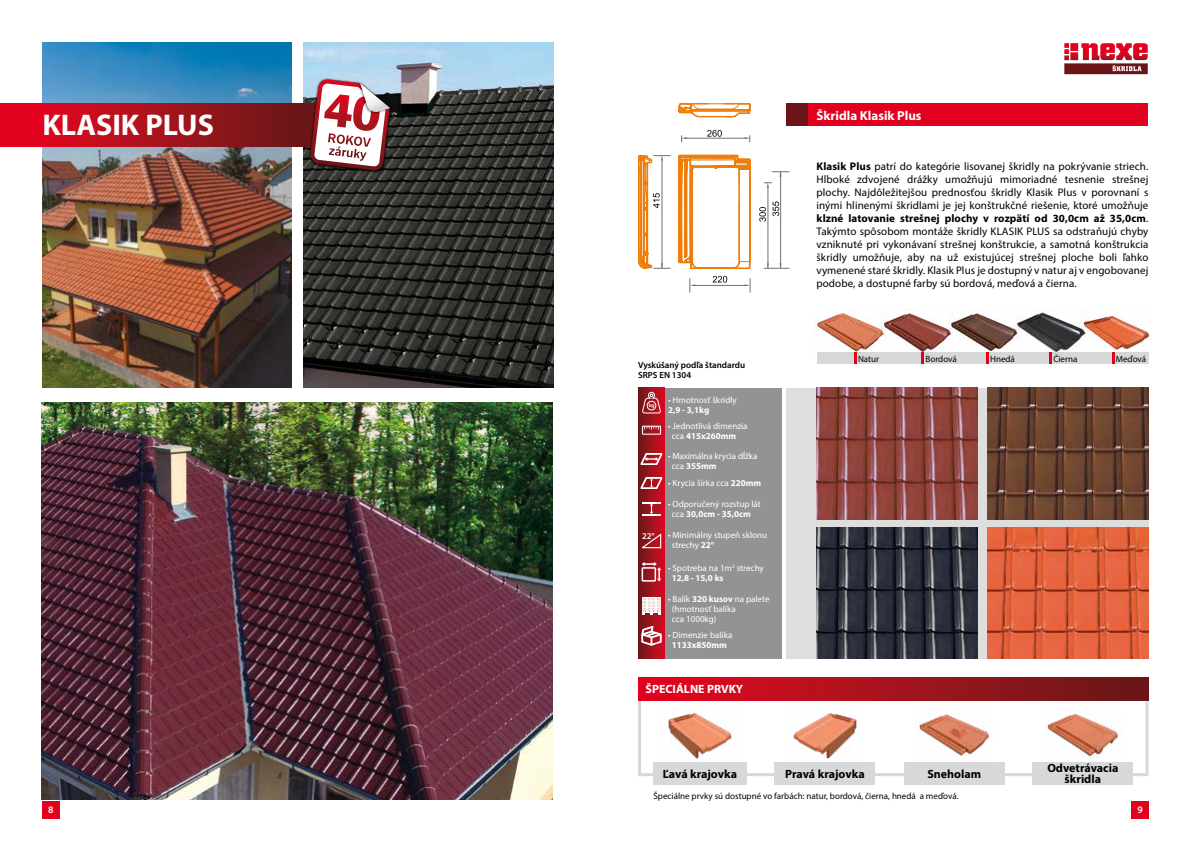
<style>
.page{position:relative;width:1191px;height:842px;background:#fff}
.page>*{position:absolute;margin:0;border:0;box-sizing:border-box;transform-origin:0 0}
.t1{font:700 30px "Myriad Pro";color:#fff}
.t2{font:700 13px "Myriad Pro";color:#fff}
.t3{font:700 12px/11px "Myriad Pro";color:#000;text-align:center}
.t4{font:700 12px "Myriad Pro";color:#fff}
.t5{font:11px/13px "Myriad Pro";letter-spacing:.01em;color:#000;text-align:justify}
.t6{font:600 10px "Myriad Pro";color:#fff}
.t7{font:9px/10px "Myriad Pro";color:#fff}
.t8{font:9px "Myriad Pro";color:#000}
.t9{font:600 9px/10px "Myriad Pro";color:#000}
.t10{font:700 9px "Myriad Pro";color:#fff}
.t11{font:600 8.8px "Myriad Pro";color:#fff}
.t12{font:600 5.5px "Myriad Pro";color:#fff}
.s1{font-weight:700}
</style>
<div class="page">
<div style="left:42px;top:801px;width:17px;height:18px;background:#e1011e"></div>
<img style="left:303px;top:43px;width:250px;height:345px">
<img style="left:43px;top:43px;width:249px;height:345px">
<svg style="left:0;top:104px;width:307px;height:42px;background:#aa0f1c"></svg>
<div style="left:786px;top:104px;width:22px;height:22px;background:#6a1517"></div>
<div style="left:808px;top:104px;width:340px;height:22px;background:#e1011e"></div>
<div style="left:1131px;top:801px;width:17px;height:18px;background:#e1011e"></div>
<svg style="left:712px;top:276px;width:15px;height:7px"></svg>
<svg style="left:772px;top:202px;width:7px;height:14px"></svg>
<svg style="left:759px;top:207px;width:7px;height:15px"></svg>
<div style="left:638px;top:678px;width:510px;height:98px;border:3px solid #d7d8d9"></div>
<div style="left:638px;top:678px;width:510px;height:22px;background:linear-gradient(to right,#e70720,#661b18)"></div>
<div style="left:653px;top:762px;width:94px;height:23px;background:#d7d8d9"></div>
<img style="left:668px;top:711px;width:64px;height:48px">
<div style="left:774px;top:762px;width:101px;height:23px;background:#d7d8d9"></div>
<img style="left:793px;top:711px;width:64px;height:49px">
<div style="left:903px;top:762px;width:101px;height:23px;background:#d7d8d9"></div>
<img style="left:919px;top:714px;width:70px;height:42px">
<div style="left:1032px;top:762px;width:101px;height:23px;background:#d7d8d9"></div>
<img style="left:1045px;top:710px;width:74px;height:47px">
<svg style="left:1064px;top:43px;width:83px;height:31px"></svg>
<img style="left:42px;top:403px;width:511px;height:396px">
<hr style="left:780px;top:172px;width:1px;height:96px;background:#707172">
<hr style="left:767px;top:186px;width:1px;height:82px;background:#707172">
<svg style="left:772px;top:172px;width:17px;height:5px"></svg>
<svg style="left:638px;top:104px;width:113px;height:165px"></svg>
<svg style="left:689px;top:278px;width:6px;height:15px"></svg>
<svg style="left:745px;top:278px;width:6px;height:15px"></svg>
<hr style="left:695px;top:285px;width:50px;height:1px;background:#707172">
<svg style="left:764px;top:263px;width:25px;height:6px"></svg>
<svg style="left:764px;top:183px;width:8px;height:5px"></svg>
<div style="left:638px;top:388px;width:143px;height:271px;background:#929395"></div>
<svg style="left:638px;top:388px;width:27px;height:271px;background:#a2131d"></svg>
<svg style="left:642px;top:391px;width:19px;height:23px"></svg>
<svg style="left:642px;top:502px;width:18px;height:13px"></svg>
<svg style="left:640px;top:452px;width:22px;height:15px"></svg>
<svg style="left:642px;top:426px;width:19px;height:9px"></svg>
<svg style="left:641px;top:533px;width:21px;height:16px"></svg>
<svg style="left:641px;top:562px;width:20px;height:20px"></svg>
<svg style="left:641px;top:626px;width:20px;height:20px"></svg>
<svg style="left:642px;top:597px;width:19px;height:18px"></svg>
<svg style="left:640px;top:476px;width:22px;height:15px"></svg>
<img style="left:307px;top:75px;width:89px;height:101px">
<img style="left:323px;top:75px;width:73px;height:74px">
<img style="left:310px;top:80px;width:80px;height:91px">
<div style="left:786px;top:388px;width:362px;height:271px;background:#dededf"></div>
<img style="left:816px;top:388px;width:161px;height:131px">
<img style="left:816px;top:527px;width:161px;height:132px">
<img style="left:987px;top:527px;width:161px;height:132px">
<img style="left:987px;top:388px;width:161px;height:131px">
<div style="left:816px;top:352px;width:332px;height:12px;background:#d7d8d9"></div>
<svg style="left:854px;top:356px;width:2px;height:8px"></svg>
<svg style="left:921px;top:356px;width:2px;height:8px"></svg>
<svg style="left:986px;top:356px;width:2px;height:8px"></svg>
<svg style="left:1049px;top:356px;width:3px;height:8px"></svg>
<svg style="left:1112px;top:356px;width:2px;height:8px"></svg>
<img style="left:814px;top:309px;width:67px;height:47px">
<img style="left:881px;top:309px;width:67px;height:47px">
<img style="left:948px;top:310px;width:66px;height:46px">
<img style="left:1014px;top:309px;width:66px;height:47px">
<img style="left:1080px;top:316px;width:71px;height:40px">
<h1 class="t1" style="left:43px;top:105px;width:173px">KLASIK PLUS</h1>
<p class="t2" style="left:816px;top:107px;width:107px">Škridla Klasik Plus</p>
<p class="t5" style="left:816px;top:159px;width:333px"><span class="s1">Klasik Plus</span> patrí do kategórie lisovanej škridly na pokrývanie striech.<br>Hlboké zdvojené drážky umožňujú mimoriadné tesnenie strešnej plochy. Najdôležitejšou prednosťou škridly Klasik Plus v porovnaní s inými hlinenými škridlami je jej konštrukčné riešenie, ktoré umožňuje <span class="s1">klzné latovanie strešnej plochy v rozpätí od 30,0cm až 35,0cm</span>.<br>Takýmto spôsobom montáže škridly KLASIK PLUS sa odstraňujú chyby vzniknuté pri vykonávaní strešnej konštrukcie, a samotná konštrukcia škridly umožňuje, aby na už existujúcej strešnej ploche boli ľahko vymenené staré škridly. Klasik Plus je dostupný v natur aj v engobovanej podobe, a dostupné farby sú bordová, meďová a čierna.</p>
<p class="t9" style="left:638px;top:359px;width:109px">Vyskúšaný podľa štandardu<br>SRPS EN 1304</p>
<p class="t12" style="left:648px;top:402px;width:7px">kg</p>
<p class="t11" style="left:642px;top:530px;width:14px">22°</p>
<p class="t7" style="left:668px;top:395px;width:70px">• Hmotnosť škridly</p>
<p class="t10" style="left:668px;top:404px;width:43px">2,9 - 3,1kg</p>
<p class="t7" style="left:672px;top:421px;width:77px;text-indent:-4px">• Jednotlivá dimenzia cca <span class="s1">415x260mm</span></p>
<p class="t7" style="left:672px;top:451px;width:87px;text-indent:-4px">• Maximálna krycia dĺžka cca <span class="s1">355mm</span></p>
<p class="t7" style="left:668px;top:478px;width:95px">• Krycia šírka cca <span class="s1">220mm</span></p>
<p class="t7" style="left:672px;top:499px;width:90px;text-indent:-4px">• Odporučený rozstup lát cca <span class="s1">30,0cm - 35,0cm</span></p>
<p class="t7" style="left:672px;top:530px;width:97px;text-indent:-4px">• Minimálny stupeň sklonu strechy <span class="s1">22°</span></p>
<p class="t7" style="left:671px;top:563px;width:94px;text-indent:-4px">• Spotreba na 1m<sup>2</sup> strechy<br><span class="s1">12,8 - 15,0 ks</span></p>
<p class="t7" style="left:672px;top:593px;width:99px;text-indent:-4px">• Balík <span class="s1">320 kusov</span> na palete (hmotnosť balíka<br>cca 1000kg)</p>
<p class="t7" style="left:668px;top:630px;width:66px">• Dimenzie balíka</p>
<p class="t10" style="left:672px;top:639px;width:57px">1133x850mm</p>
<p class="t4" style="left:645px;top:681px;width:99px">ŠPECIÁLNE PRVKY</p>
<p class="t8" style="left:858px;top:353px;width:23px">Natur</p>
<p class="t8" style="left:925px;top:353px;width:33px">Bordová</p>
<p class="t8" style="left:990px;top:353px;width:26px">Hnedá</p>
<p class="t8" style="left:1053px;top:353px;width:26px">Čierna</p>
<p class="t8" style="left:1115px;top:353px;width:32px">Meďová</p>
<p class="t3" style="left:662px;top:767px;width:76px">Ľavá krajovka</p>
<p class="t3" style="left:785px;top:767px;width:81px">Pravá krajovka</p>
<p class="t3" style="left:927px;top:767px;width:55px">Sneholam</p>
<p class="t3" style="left:1047px;top:762px;width:72px">Odvetrávacia škridla</p>
<p class="t6" style="left:48px;top:803px;width:7px">8</p>
<p class="t8" style="left:653px;top:791px;width:306px">Špeciálne prvky sú dostupné vo farbách: natur, bordová, čierna, hnedá a meďová.</p>
<p class="t6" style="left:1137px;top:803px;width:7px">9</p>
</div>
